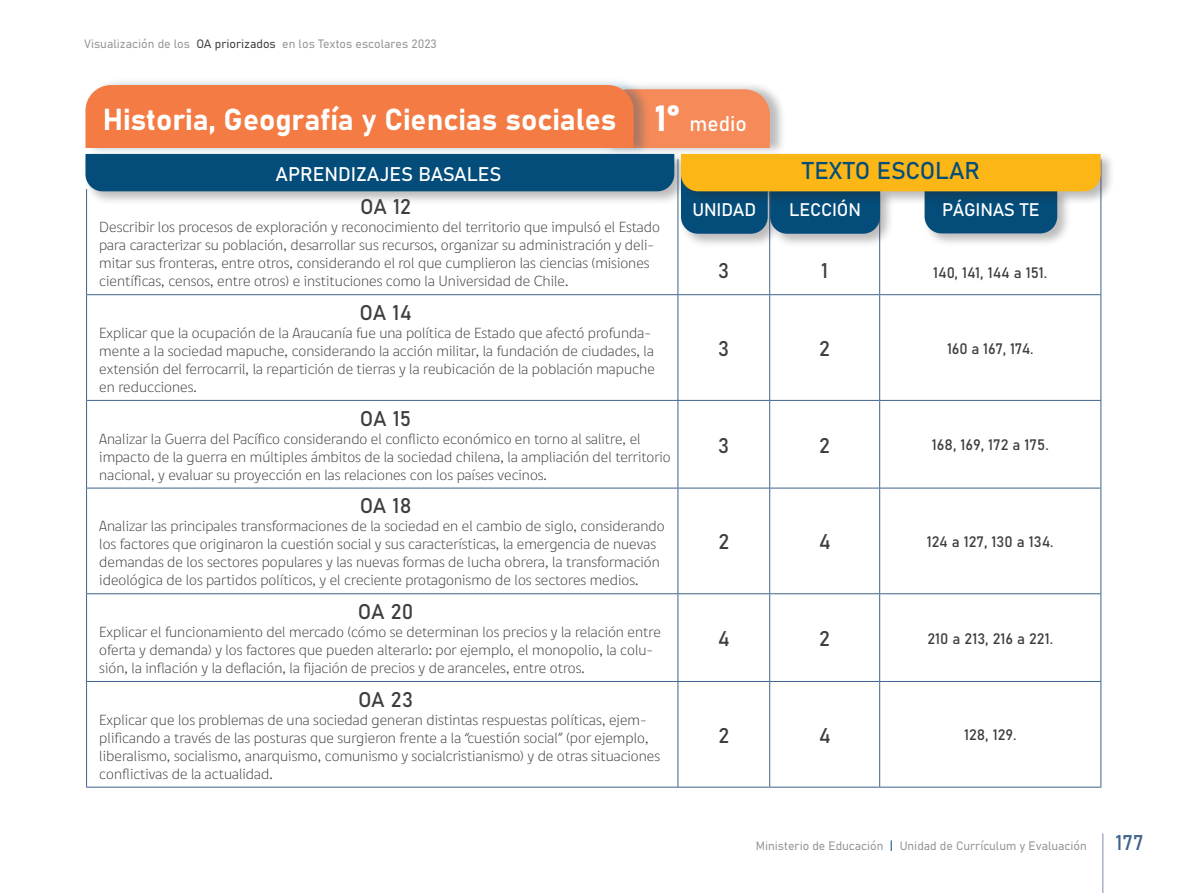
<style>
.page{position:relative;width:1187px;height:893px;background:#fff}
.page>*{position:absolute;margin:0;border:0;box-sizing:border-box;transform-origin:0 0}
.t1{font:30px "Bahnschrift";color:#fff}
.t2{font:24px "Bahnschrift";color:#044d7a}
.t3{font:21px "Bahnschrift";letter-spacing:-.005em;color:#3e3e3f}
.t4{font:21px "Bahnschrift";color:#3e638c}
.t5{font:19.5px "Bahnschrift";color:#fff}
.t6{font:18px "Bahnschrift";letter-spacing:-.01em;color:#fff}
.t7{font:15px/18px "Dignathin";color:#3e3e3f}
.t8{font:15px "Bahnschrift";color:#3e3e3f}
.t9{font:12px "Bahnschrift";color:#939598}
.s1{color:#3e3e3f}
.s2{font-size:36px}
.s3{font-size:21px}
.s4{color:#044d7a}
</style>
<div class="page">
<hr style="left:1102px;top:833px;width:1px;height:60px;background:#7e8dac">
<div style="left:603px;top:81px;width:183px;height:75px;background:#231f20;opacity:.3"></div>
<div style="left:86px;top:77px;width:564px;height:79px;background:#044d7a;opacity:.3"></div>
<svg style="left:85px;top:85px;width:684px;height:63px;background:#f3804b"></svg>
<div style="left:83px;top:152px;width:605px;height:54px;background:#231f20;opacity:.3"></div>
<div style="left:85px;top:154px;width:589px;height:37px;background:#044d7a"></div>
<hr style="left:677px;top:159px;width:1px;height:30px;background:#3e638c">
<hr style="left:86px;top:189px;width:1px;height:105px;background:#3e638c">
<hr style="left:677px;top:189px;width:1px;height:105px;background:#3e638c">
<hr style="left:769px;top:189px;width:1px;height:105px;background:#3e638c">
<hr style="left:879px;top:189px;width:1px;height:105px;background:#3e638c">
<hr style="left:1100px;top:189px;width:1px;height:105px;background:#3e638c">
<hr style="left:86px;top:295px;width:1px;height:105px;background:#3e638c">
<hr style="left:86px;top:294px;width:592px;height:1px;background:#3e638c">
<hr style="left:677px;top:295px;width:1px;height:105px;background:#3e638c">
<hr style="left:678px;top:294px;width:91px;height:1px;background:#3e638c">
<hr style="left:769px;top:295px;width:1px;height:105px;background:#3e638c">
<hr style="left:769px;top:294px;width:110px;height:1px;background:#3e638c">
<hr style="left:879px;top:295px;width:1px;height:105px;background:#3e638c">
<hr style="left:879px;top:294px;width:222px;height:1px;background:#3e638c">
<hr style="left:1100px;top:295px;width:1px;height:105px;background:#3e638c">
<hr style="left:86px;top:401px;width:1px;height:87px;background:#3e638c">
<hr style="left:86px;top:488px;width:1px;height:105px;background:#3e638c">
<hr style="left:86px;top:594px;width:1px;height:87px;background:#3e638c">
<hr style="left:86px;top:682px;width:1px;height:105px;background:#3e638c">
<hr style="left:86px;top:400px;width:592px;height:1px;background:#3e638c">
<hr style="left:86px;top:488px;width:592px;height:1px;background:#3e638c">
<hr style="left:86px;top:593px;width:592px;height:1px;background:#3e638c">
<hr style="left:86px;top:681px;width:592px;height:1px;background:#3e638c">
<hr style="left:86px;top:787px;width:592px;height:1px;background:#3e638c">
<hr style="left:677px;top:401px;width:1px;height:87px;background:#3e638c">
<hr style="left:677px;top:488px;width:1px;height:105px;background:#3e638c">
<hr style="left:677px;top:594px;width:1px;height:87px;background:#3e638c">
<hr style="left:677px;top:682px;width:1px;height:105px;background:#3e638c">
<hr style="left:678px;top:400px;width:91px;height:1px;background:#3e638c">
<hr style="left:678px;top:488px;width:91px;height:1px;background:#3e638c">
<hr style="left:678px;top:593px;width:91px;height:1px;background:#3e638c">
<hr style="left:678px;top:681px;width:91px;height:1px;background:#3e638c">
<hr style="left:678px;top:787px;width:91px;height:1px;background:#3e638c">
<hr style="left:769px;top:401px;width:1px;height:87px;background:#3e638c">
<hr style="left:769px;top:488px;width:1px;height:105px;background:#3e638c">
<hr style="left:769px;top:594px;width:1px;height:87px;background:#3e638c">
<hr style="left:769px;top:682px;width:1px;height:105px;background:#3e638c">
<hr style="left:769px;top:400px;width:110px;height:1px;background:#3e638c">
<hr style="left:769px;top:488px;width:110px;height:1px;background:#3e638c">
<hr style="left:769px;top:593px;width:110px;height:1px;background:#3e638c">
<hr style="left:769px;top:681px;width:110px;height:1px;background:#3e638c">
<hr style="left:769px;top:787px;width:110px;height:1px;background:#3e638c">
<hr style="left:879px;top:401px;width:1px;height:87px;background:#3e638c">
<hr style="left:879px;top:488px;width:1px;height:105px;background:#3e638c">
<hr style="left:879px;top:594px;width:1px;height:87px;background:#3e638c">
<hr style="left:879px;top:682px;width:1px;height:105px;background:#3e638c">
<hr style="left:879px;top:400px;width:222px;height:1px;background:#3e638c">
<hr style="left:1100px;top:401px;width:1px;height:87px;background:#3e638c">
<hr style="left:1100px;top:488px;width:1px;height:105px;background:#3e638c">
<hr style="left:1100px;top:594px;width:1px;height:87px;background:#3e638c">
<hr style="left:1100px;top:682px;width:1px;height:105px;background:#3e638c">
<hr style="left:879px;top:488px;width:222px;height:1px;background:#3e638c">
<hr style="left:879px;top:593px;width:222px;height:1px;background:#3e638c">
<hr style="left:879px;top:681px;width:222px;height:1px;background:#3e638c">
<hr style="left:879px;top:787px;width:222px;height:1px;background:#3e638c">
<div style="left:678px;top:172px;width:103px;height:76px;background:#231f20;opacity:.3"></div>
<div style="left:767px;top:187px;width:127px;height:61px;background:#231f20;opacity:.3"></div>
<div style="left:922px;top:187px;width:149px;height:61px;background:#231f20;opacity:.3"></div>
<div style="left:678px;top:152px;width:436px;height:54px;background:#231f20;opacity:.3"></div>
<svg style="left:681px;top:154px;width:419px;height:80px;background:#949057"></svg>
<p class="t9" style="left:84px;top:34px;width:354px">Visualización de los <span class="s1">OA priorizados</span> en los Textos escolares 2023</p>
<h1 class="t1" style="left:103px;top:96px;width:645px">Historia, Geografía y Ciencias sociales <span class="s2">1°</span> <span class="s3">medio</span></h1>
<h3 class="t5" style="left:276px;top:159px;width:227px">APRENDIZAJES BASALES</h3>
<h3 class="t3" style="left:360px;top:191px;width:52px">OA 12</h3>
<p class="t7" style="left:99px;top:218px;width:562px">Describir los procesos de exploración y reconocimiento del territorio que impulsó el Estado para caracterizar su población, desarrollar sus recursos, organizar su administración y deli&shy;mitar sus fronteras, entre otros, considerando el rol que cumplieron las ciencias (misiones científicas, censos, entre otros) e instituciones como la Universidad de Chile.</p>
<h2 class="t2" style="left:802px;top:153px;width:179px">TEXTO ESCOLAR</h2>
<p class="t6" style="left:692px;top:196px;width:65px">UNIDAD</p>
<p class="t6" style="left:789px;top:196px;width:73px">LECCIÓN</p>
<p class="t6" style="left:942px;top:196px;width:99px">PÁGINAS TE</p>
<h3 class="t3" style="left:718px;top:254px;width:13px">3</h3>
<h3 class="t3" style="left:821px;top:254px;width:8px">1</h3>
<p class="t8" style="left:933px;top:261px;width:116px">140, 141, 144 a 151.</p>
<h3 class="t3" style="left:359px;top:297px;width:53px">OA 14</h3>
<p class="t7" style="left:99px;top:324px;width:557px">Explicar que la ocupación de la Araucanía fue una política de Estado que afectó profunda&shy;mente a la sociedad mapuche, considerando la acción militar, la fundación de ciudades, la extensión del ferrocarril, la repartición de tierras y la reubicación de la población mapuche en reducciones.</p>
<h3 class="t3" style="left:718px;top:333px;width:13px">3</h3>
<h3 class="t3" style="left:819px;top:333px;width:12px">2</h3>
<p class="t8" style="left:947px;top:337px;width:88px">160 a 167, 174.</p>
<h3 class="t3" style="left:360px;top:402px;width:53px">OA 15</h3>
<p class="t7" style="left:99px;top:430px;width:573px">Analizar la Guerra del Pacífico considerando el conflicto económico en torno al salitre, el impacto de la guerra en múltiples ámbitos de la sociedad chilena, la ampliación del territorio nacional, y evaluar su proyección en las relaciones con los países vecinos.</p>
<h3 class="t3" style="left:718px;top:429px;width:13px">3</h3>
<h3 class="t3" style="left:819px;top:429px;width:12px">2</h3>
<p class="t8" style="left:931px;top:433px;width:118px">168, 169, 172 a 175.</p>
<h3 class="t3" style="left:360px;top:490px;width:53px">OA 18</h3>
<p class="t7" style="left:99px;top:517px;width:566px">Analizar las principales transformaciones de la sociedad en el cambio de siglo, considerando los factores que originaron la cuestión social y sus características, la emergencia de nuevas demandas de los sectores populares y las nuevas formas de lucha obrera, la transformación ideológica de los partidos políticos, y el creciente protagonismo de los sectores medios.</p>
<h3 class="t3" style="left:718px;top:526px;width:12px">2</h3>
<h3 class="t3" style="left:818px;top:526px;width:13px">4</h3>
<p class="t8" style="left:926px;top:530px;width:128px">124 a 127, 130 a 134.</p>
<h3 class="t3" style="left:358px;top:596px;width:57px">OA 20</h3>
<p class="t7" style="left:99px;top:623px;width:563px">Explicar el funcionamiento del mercado (cómo se determinan los precios y la relación entre oferta y demanda) y los factores que pueden alterarlo: por ejemplo, el monopolio, la colu&shy;sión, la inflación y la deflación, la fijación de precios y de aranceles, entre otros.</p>
<h3 class="t3" style="left:717px;top:623px;width:13px">4</h3>
<h3 class="t3" style="left:819px;top:623px;width:12px">2</h3>
<p class="t8" style="left:927px;top:627px;width:127px">210 a 213, 216 a 221.</p>
<h3 class="t3" style="left:358px;top:683px;width:56px">OA 23</h3>
<p class="t7" style="left:99px;top:711px;width:562px">Explicar que los problemas de una sociedad generan distintas respuestas políticas, ejem&shy;plificando a través de las posturas que surgieron frente a la “cuestión social” (por ejemplo, liberalismo, socialismo, anarquismo, comunismo y socialcristianismo) y de otras situaciones conflictivas de la actualidad.</p>
<h3 class="t3" style="left:718px;top:719px;width:12px">2</h3>
<h3 class="t3" style="left:818px;top:719px;width:13px">4</h3>
<p class="t8" style="left:964px;top:724px;width:54px">128, 129.</p>
<p class="t9" style="left:755px;top:836px;width:332px">Ministerio de Educación <span class="s4">|</span> Unidad de Currículum y Evaluación</p>
<h3 class="t4" style="left:1115px;top:826px;width:30px">177</h3>
</div>
